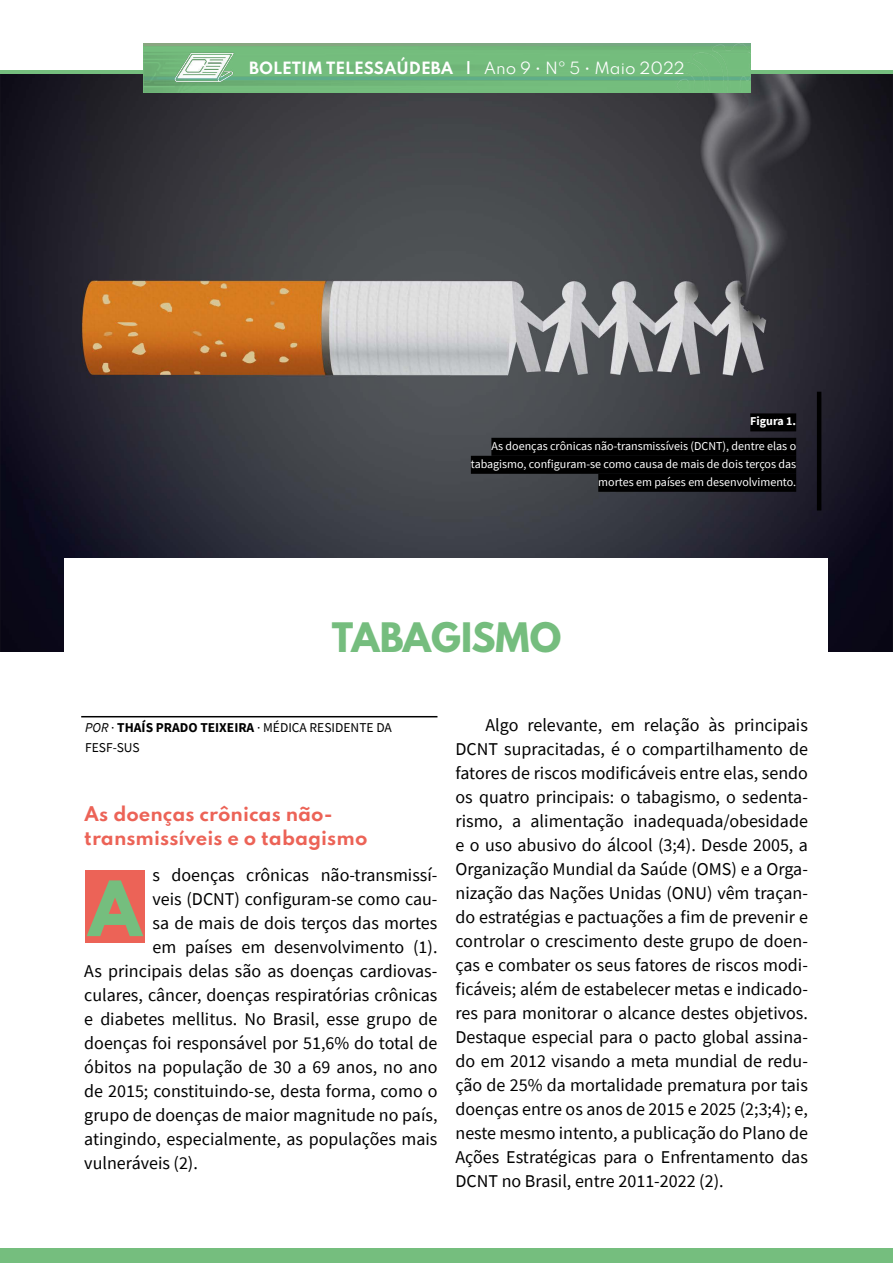
<style>
.page{position:relative;width:893px;height:1263px;background:#fff}
.page>*{position:absolute;margin:0;border:0;box-sizing:border-box;transform-origin:0 0}
.t1{font:700 67.5px "League Spartan";color:#75be7e}
.t2{font:700 36px "League Spartan";color:#75bd7e}
.t3{font:18px/24px "Source Sans Pro";color:#000;text-align:justify}
.t4{font:700 18px/24px "Spartan";color:#ec6357}
.t5{font:700 15px "Spartan";color:#fff}
.t6{font:13.5px/19.5px "Source Sans Pro";color:#000}
.t7{font:12px/18px "Source Sans Pro";color:#fff;text-align:right}
.t8{font:700 12px "Source Sans Pro";color:#fff}
.s1{font-weight:400}
.s2{font-style:italic}
.s3{font-weight:700}
</style>
<div class="page">
<div style="left:0;top:1248px;width:893px;height:15px;background:#75be7e"></div>
<svg style="left:0;top:70px;width:893px;height:5px"></svg>
<img style="left:0;top:75px;width:893px;height:577px">
<img style="left:144px;top:43px;width:607px;height:50px">
<div style="left:65px;top:558px;width:763px;height:644px;background:#fff"></div>
<hr style="left:817px;top:392px;width:4px;height:118px;background:#000">
<div style="left:750px;top:413px;width:46px;height:18px;background:#000"></div>
<div style="left:491px;top:438px;width:305px;height:18px;background:#000"></div>
<div style="left:471px;top:456px;width:325px;height:18px;background:#000"></div>
<div style="left:598px;top:474px;width:198px;height:18px;background:#000"></div>
<hr style="left:81px;top:716px;width:356px;height:1px;background:#000">
<div style="left:85px;top:870px;width:60px;height:73px;background:#ec6357"></div>
<p class="t5" style="left:249px;top:57px;width:437px">BOLETIM TELESSAÚDEBA | <span class="s1">Ano 9 • Nº 5 • Maio 2022</span></p>
<p class="t8" style="left:750px;top:413px;width:47px">Figura 1.</p>
<p class="t7" style="left:471px;top:437px;width:327px">As doenças crônicas não-transmissíveis (DCNT), dentre elas o tabagismo, configuram-se como causa de mais de dois terços das mortes em países em desenvolvimento.</p>
<h2 class="t2" style="left:332px;top:609px;width:231px">TABAGISMO</h2>
<p class="t6" style="left:85px;top:718px;width:308px"><span class="s2">POR</span> · <span class="s3">THAÍS PRADO TEIXEIRA</span> · MÉDICA RESIDENTE DA<br>FESF-SUS</p>
<p class="t4" style="left:84px;top:801px;width:285px">As doenças crônicas não&shy;transmissíveis e o tabagismo</p>
<p class="t3" style="left:152px;top:863px;width:286px">s doenças crônicas não-transmissí-</p>
<p class="t3" style="left:152px;top:887px;width:287px">veis (DCNT) configuram-se como cau-</p>
<p class="t3" style="left:152px;top:911px;width:286px">sa de mais de dois terços das mortes</p>
<p class="t3" style="left:152px;top:935px;width:287px">em países em desenvolvimento (1).</p>
<p class="t3" style="left:84px;top:959px;width:355px">As principais delas são as doenças cardiovas-</p>
<p class="t3" style="left:84px;top:983px;width:355px">culares, câncer, doenças respiratórias crônicas</p>
<p class="t3" style="left:84px;top:1007px;width:355px">e diabetes mellitus. No Brasil, esse grupo de</p>
<p class="t3" style="left:84px;top:1031px;width:355px">doenças foi responsável por 51,6% do total de</p>
<p class="t3" style="left:84px;top:1055px;width:355px">óbitos na população de 30 a 69 anos, no ano</p>
<p class="t3" style="left:84px;top:1079px;width:355px">de 2015; constituindo-se, desta forma, como o</p>
<p class="t3" style="left:84px;top:1103px;width:355px">grupo de doenças de maior magnitude no país,</p>
<p class="t3" style="left:84px;top:1127px;width:355px">atingindo, especialmente, as populações mais</p>
<p class="t3" style="left:84px;top:1151px;width:115px">vulneráveis (2).</p>
<h1 class="t1" style="left:89px;top:856px;width:54px">A</h1>
<p class="t3" style="left:455px;top:713px;width:354px;text-indent:30px">Algo relevante, em relação às principais DCNT supracitadas, é o compartilhamento de fatores de riscos modificáveis entre elas, sendo os quatro principais: o tabagismo, o sedenta&shy;rismo, a alimentação inadequada/obesidade e o uso abusivo do álcool (3;4). Desde 2005, a Organização Mundial da Saúde (OMS) e a Orga&shy;nização das Nações Unidas (ONU) vêm traçan&shy;do estratégias e pactuações a fim de prevenir e controlar o crescimento deste grupo de doen&shy;ças e combater os seus fatores de riscos modi&shy;ficáveis; além de estabelecer metas e indicado&shy;res para monitorar o alcance destes objetivos.<br>Destaque especial para o pacto global assina&shy;do em 2012 visando a meta mundial de redu&shy;ção de 25% da mortalidade prematura por tais doenças entre os anos de 2015 e 2025 (2;3;4); e, neste mesmo intento, a publicação do Plano de Ações Estratégicas para o Enfrentamento das DCNT no Brasil, entre 2011-2022 (2).</p>
</div>
